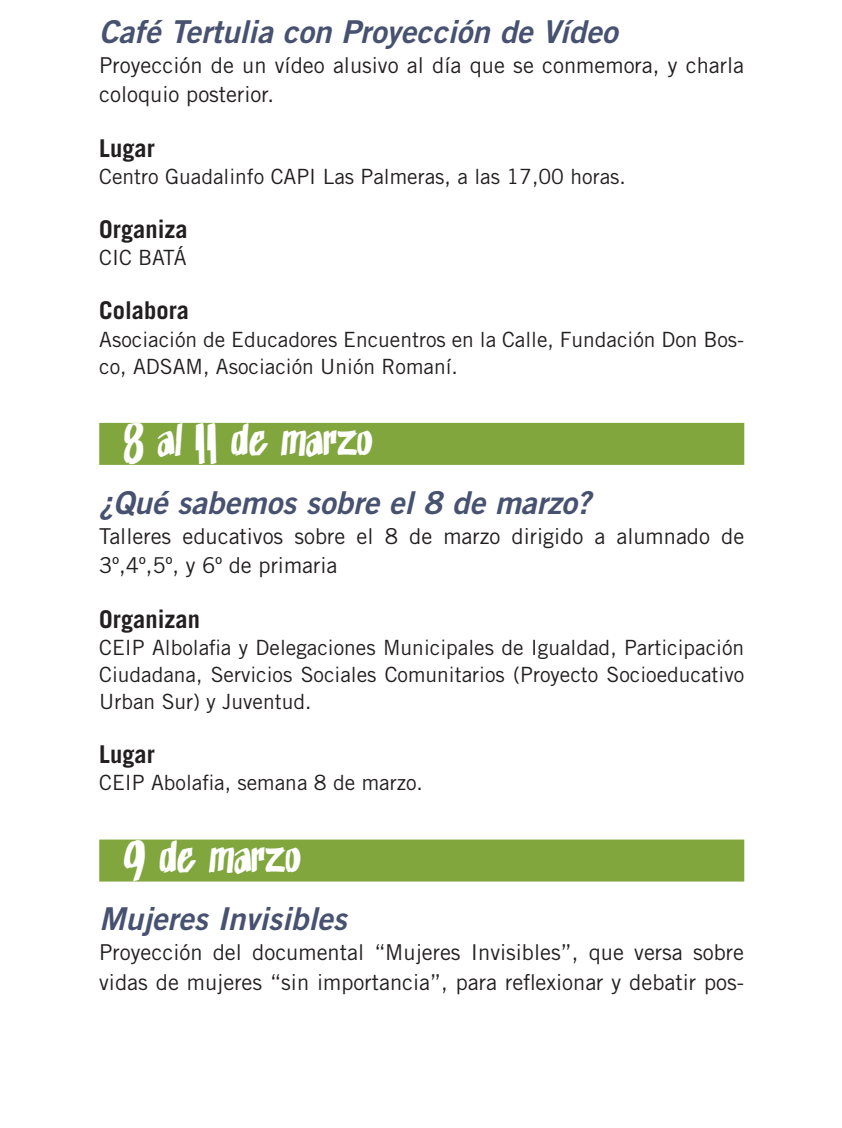
<style>
.page{position:relative;width:842px;height:1128px;background:#fff}
.page>*{position:absolute;margin:0;border:0;box-sizing:border-box;transform-origin:0 0}
.t1{font:45.5px "Exito Free Hand";color:#fff}
.t2{font:31.5px "Trade Gothic LT Std Bd 2 Obl";color:#475170}
.t3{font:700 24.5px "Trade Gothic LT Std";color:#231f20}
.t4{font:21.88px/29.8px "Trade Gothic LT Std";color:#231f20}
.t5{font:21px/27.1px "Trade Gothic LT Std";color:#231f20}
</style>
<div class="page">
<div style="left:99px;top:423px;width:645px;height:42px;background:#82a63e"></div>
<div style="left:99px;top:839px;width:645px;height:42px;background:#82a63e"></div>
<h2 class="t2" style="left:99px;top:12px;width:520px">Café Tertulia con Proyección de Vídeo</h2>
<p class="t4" style="left:99px;top:50px;width:646px">Proyección de un vídeo alusivo al día que se conmemora, y charla coloquio posterior.</p>
<p class="t3" style="left:99px;top:133px;width:57px">Lugar</p>
<p class="t5" style="left:99px;top:162px;width:528px">Centro Guadalinfo CAPI Las Palmeras, a las 17,00 horas.</p>
<p class="t3" style="left:99px;top:214px;width:90px">Organiza</p>
<p class="t5" style="left:99px;top:244px;width:89px">CIC BATÁ</p>
<p class="t3" style="left:99px;top:296px;width:91px">Colabora</p>
<p class="t5" style="left:99px;top:325px;width:646px">Asociación de Educadores Encuentros en la Calle, Fundación Don Bos&shy;co, ADSAM, Asociación Unión Romaní.</p>
<h1 class="t1" style="left:124px;top:420px;width:250px">8 al 11 de marzo</h1>
<h2 class="t2" style="left:99px;top:483px;width:493px">¿Qué sabemos sobre el 8 de marzo?</h2>
<p class="t4" style="left:99px;top:520px;width:646px">Talleres educativos sobre el 8 de marzo dirigido a alumnado de<br>3º,4º,5º, y 6º de primaria</p>
<p class="t3" style="left:99px;top:604px;width:102px">Organizan</p>
<p class="t5" style="left:99px;top:633px;width:646px;text-align:justify">CEIP Albolafia y Delegaciones Municipales de Igualdad, Participación Ciudadana, Servicios Sociales Comunitarios (Proyecto Socioeducativo Urban Sur) y Juventud.</p>
<p class="t3" style="left:99px;top:739px;width:57px">Lugar</p>
<p class="t5" style="left:99px;top:769px;width:325px">CEIP Abolafia, semana 8 de marzo.</p>
<h1 class="t1" style="left:124px;top:836px;width:178px">9 de marzo</h1>
<h2 class="t2" style="left:99px;top:899px;width:249px">Mujeres Invisibles</h2>
<p class="t4" style="left:99px;top:937px;width:646px">Proyección del documental “Mujeres Invisibles”, que versa sobre vidas de mujeres “sin importancia”, para reflexionar y debatir pos-</p>
</div>
